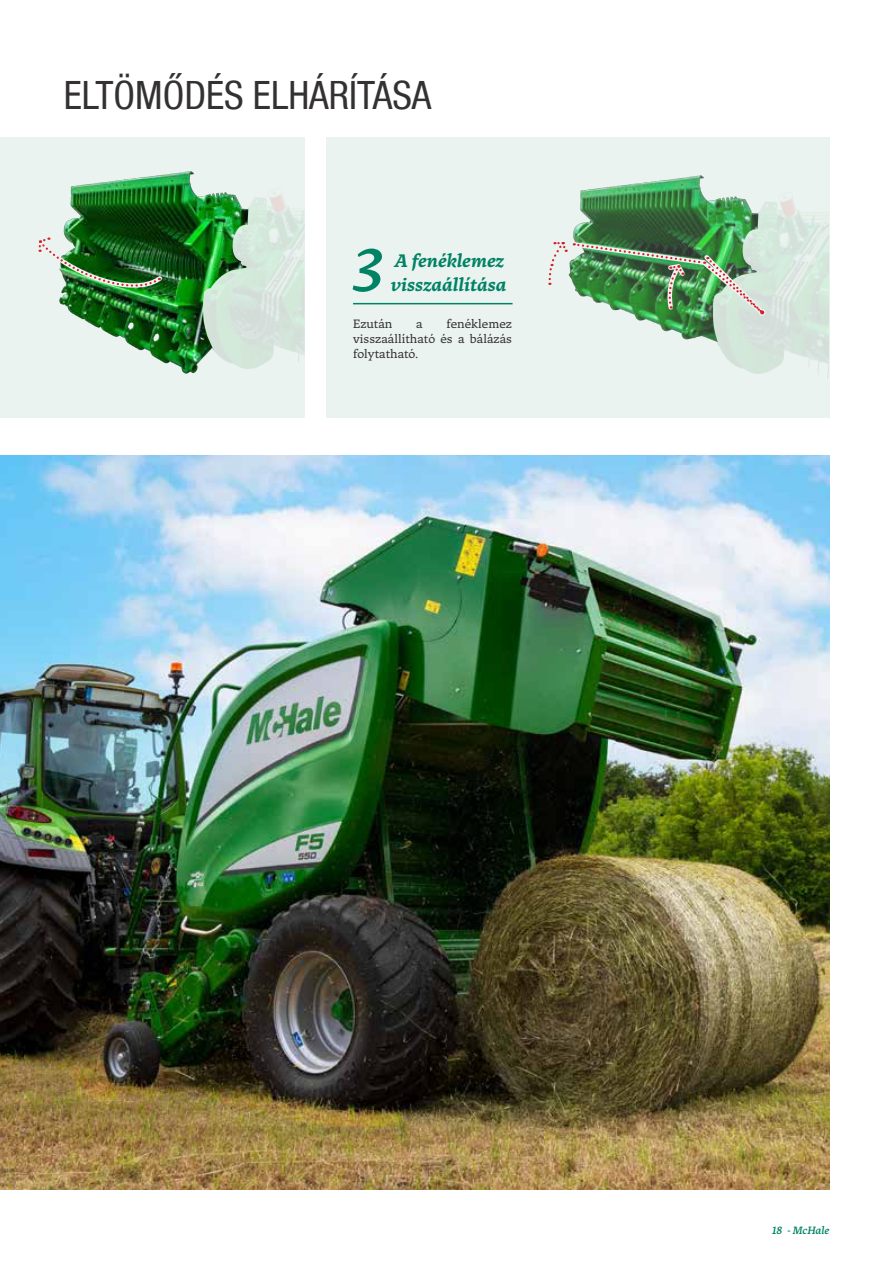
<style>
.page{position:relative;width:893px;height:1263px;background:#fff}
.page>*{position:absolute;margin:0;border:0;box-sizing:border-box;transform-origin:0 0}
.t1{font:italic 500 60px "Tuna";color:#008265}
.t2{font:condensed 39px "Helvetica Neue LT Com";color:#333132}
.t3{font:italic 700 18px/24px "Tuna";color:#008265}
.t4{font:12px/15px "Tuna";color:#333132;text-align:justify}
.t5{font:italic 500 10.5px "Tuna";letter-spacing:-.015em;color:#008265}
</style>
<div class="page">
<img style="left:0;top:455px;width:829px;height:734px">
<div style="left:326px;top:137px;width:503px;height:280px;background:#eaf3f0"></div>
<img style="left:758px;top:198px;width:71px;height:41px">
<img style="left:501px;top:175px;width:257px;height:130px">
<svg style="left:547px;top:239px;width:283px;height:157px"></svg>
<div style="left:0;top:137px;width:305px;height:280px;background:#eaf3f0"></div>
<img style="left:248px;top:194px;width:57px;height:175px">
<img style="left:61px;top:171px;width:187px;height:203px">
<hr style="left:353px;top:303px;width:160px;height:1px;background:#008265">
<img style="left:38px;top:235px;width:128px;height:69px">
<h2 class="t2" style="left:64px;top:72px;width:369px">ELTÖMŐDÉS ELHÁRÍTÁSA</h2>
<h1 class="t1" style="left:353px;top:232px;width:32px">3</h1>
<p class="t4" style="left:353px;top:316px;width:41px">Ezután</p>
<p class="t4" style="left:416px;top:316px;width:8px">a</p>
<h3 class="t3" style="left:391px;top:249px;width:117px">A fenéklemez visszaállítása</h3>
<p class="t4" style="left:353px;top:316px;width:160px;text-indent:93px">fenéklemez visszaállítható és a bálázás folytatható.</p>
<p class="t5" style="left:772px;top:1223px;width:58px">18 - McHale</p>
</div>
